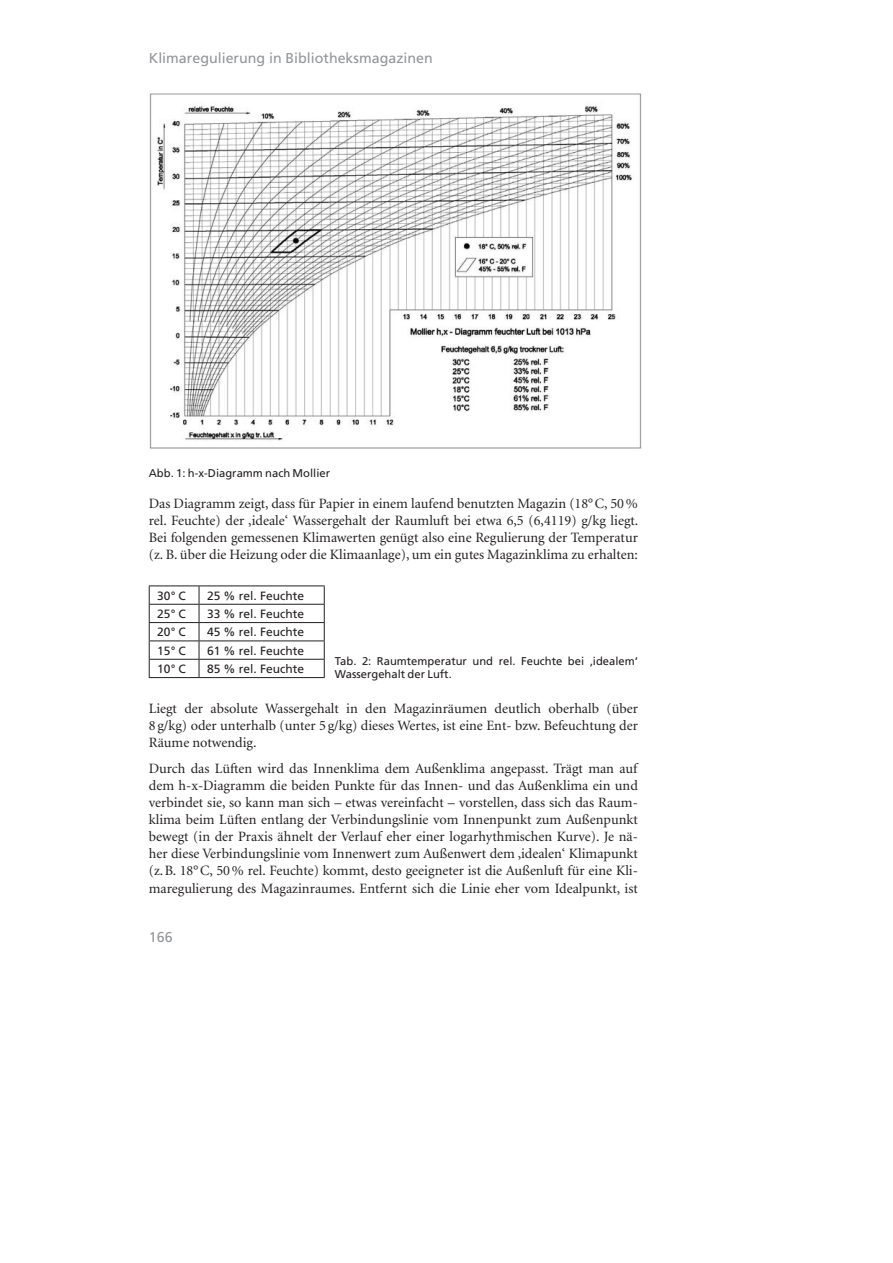
<style>
.page{position:relative;width:893px;height:1263px;background:#fff}
.page>*{position:absolute;margin:0;border:0;box-sizing:border-box;transform-origin:0 0}
.t1{font:14.25px/17.1px "Minion";color:#231f20;text-align:justify}
.t2{font:14.25px "Frutiger";color:#939598}
.t3{font:12px "Frutiger";color:#231f20}
.t4{font:11.25px/13.5px "Frutiger";color:#231f20}
</style>
<div class="page">
<hr style="left:149px;top:586px;width:50px;height:1px;background:#231f20">
<hr style="left:199px;top:586px;width:126px;height:1px;background:#231f20">
<hr style="left:149px;top:604px;width:50px;height:1px;background:#231f20">
<hr style="left:199px;top:604px;width:126px;height:1px;background:#231f20">
<hr style="left:149px;top:622px;width:50px;height:1px;background:#231f20">
<hr style="left:199px;top:622px;width:126px;height:1px;background:#231f20">
<hr style="left:149px;top:641px;width:50px;height:1px;background:#231f20">
<hr style="left:199px;top:641px;width:126px;height:1px;background:#231f20">
<hr style="left:149px;top:659px;width:50px;height:1px;background:#231f20">
<svg style="left:149px;top:586px;width:1px;height:91px"></svg>
<hr style="left:199px;top:659px;width:126px;height:1px;background:#231f20">
<svg style="left:199px;top:586px;width:1px;height:91px"></svg>
<svg style="left:324px;top:586px;width:1px;height:91px"></svg>
<hr style="left:149px;top:677px;width:176px;height:1px;background:#231f20">
<img style="left:149px;top:93px;width:493px;height:356px">
<p class="t2" style="left:149px;top:52px;width:190px">Möblierung und E richtung</p>
<p class="t2" style="left:149px;top:52px;width:285px">Klimaregulierung in Bibliotheksmagazinen</p>
<p class="t4" style="left:149px;top:467px;width:183px">Abb. 1: h-x-Diagramm nach Mollier</p>
<p class="t1" style="left:149px;top:496px;width:491px">Das Diagramm zeigt, dass für Papier in einem laufend benutzten Magazin (18° C, 50 % rel. Feuchte ) der ‚ideale‘ Wassergehalt der Raumluft bei etwa 6,5 (6,4119) g/kg liegt.<br>Bei folgenden gemessenen Klimawerten genügt also eine Regulierung der Temperatur (z. B. über die Heizung oder die Klima anlage), um ein gutes Magazinklima zu erhalten:</p>
<p class="t3" style="left:157px;top:591px;width:30px">30° C</p>
<p class="t3" style="left:207px;top:591px;width:98px">25 % rel. Feuchte</p>
<p class="t3" style="left:157px;top:609px;width:30px">25° C</p>
<p class="t3" style="left:207px;top:609px;width:98px">33 % rel. Feuchte</p>
<p class="t3" style="left:157px;top:627px;width:30px">20° C</p>
<p class="t3" style="left:207px;top:627px;width:98px">45 % rel. Feuchte</p>
<p class="t3" style="left:157px;top:646px;width:30px">15° C</p>
<p class="t3" style="left:207px;top:646px;width:98px">61 % rel. Feuchte</p>
<p class="t3" style="left:157px;top:664px;width:30px">10° C</p>
<p class="t3" style="left:207px;top:664px;width:98px">85 % rel. Feuchte</p>
<p class="t1" style="left:149px;top:701px;width:490px">Liegt der absolute Wassergehalt in den Magazinräumen deutlich oberhalb (über 8 g/kg) oder unterhalb (unter 5 g/kg) dieses Wertes, ist eine Ent- bzw. Befeuchtung der Räume notwendig.</p>
<p class="t1" style="left:149px;top:761px;width:491px">Durch das Lüften wird das Innenklima dem Außenklima angepasst. Trägt man auf dem h-x-Diagramm die beiden Punkte für das Innen- und das Außen klima ein und verbindet sie, so kann man sich – etwas vereinfacht – vorstellen, dass sich das Raum&shy;klima beim Lüften entlang der Verbindungslinie vom Innen punkt zum Außenpunkt bewegt (in der Praxis ähnelt der Verlauf eher einer logarhythmischen Kurve). Je nä&shy;her diese Verbindungslinie vom Innenwert zum Außenwert dem ‚idealen‘ Klimapunkt (z. B. 18° C, 50 % rel. Feuchte ) kommt, desto geeigneter ist die Außenluft für eine Kli&shy;maregulierung des Magazinraumes . Entfernt sich die Linie eher vom Idealpunkt, ist</p>
<p class="t4" style="left:335px;top:655px;width:305px">Tab. 2: Raumtemperatur und rel. Feuchte bei ‚idealem‘<br>Wassergehalt der Luft.</p>
<p class="t2" style="left:149px;top:932px;width:25px">166</p>
</div>
